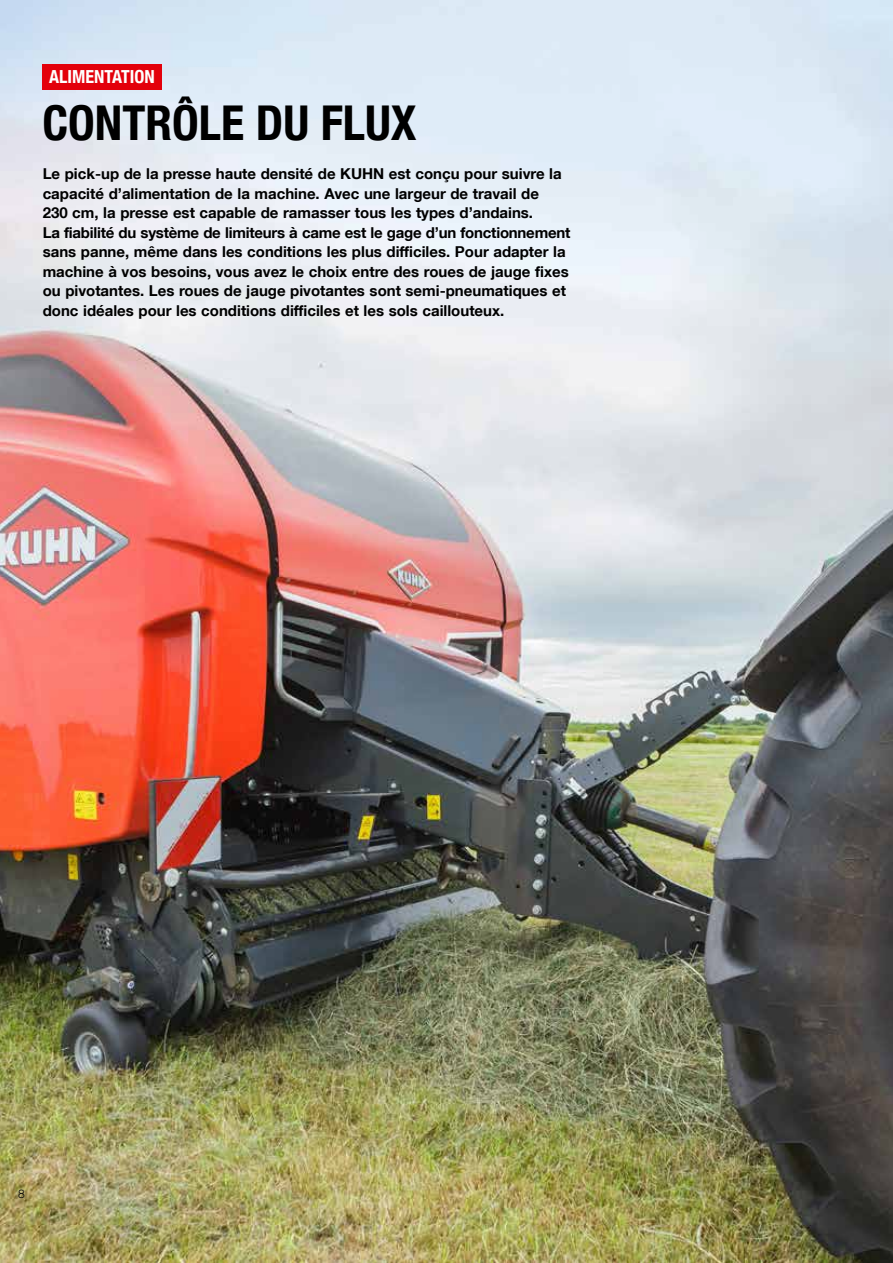
<style>
.page{position:relative;width:893px;height:1263px;background:#fff}
.page>*{position:absolute;margin:0;border:0;box-sizing:border-box;transform-origin:0 0}
.t1{font:700 condensed 48px "Helvetica Neue LT Com";color:#000}
.t2{font:700 condensed 18px "Helvetica Neue LT Com";color:#fff}
.t3{font:700 15px/19.5px "Helvetica Neue LT Com";color:#000}
.t4{font:300 12px "Helvetica Neue LT Com";color:#000}
</style>
<div class="page">
<img style="left:0;top:0;width:893px;height:1263px">
<div style="left:43px;top:64px;width:119px;height:25px;background:#e3000b"></div>
<p class="t2" style="left:49px;top:66px;width:107px">ALIMENTATION</p>
<h1 class="t1" style="left:43px;top:94px;width:376px">CONTRÔLE DU FLUX</h1>
<p class="t3" style="left:43px;top:163px;width:529px">Le pick-up de la presse haute densité de KUHN est conçu pour suivre la capacité d’alimentation de la machine. Avec une largeur de travail de<br>230 cm, la presse est capable de ramasser tous les types d’andains.<br>La fiabilité du système de limiteurs à came est le gage d’un fonctionnement sans panne, même dans les conditions les plus difficiles. Pour adapter la machine à vos besoins, vous avez le choix entre des roues de jauge fixes ou pivotantes. Les roues de jauge pivotantes sont semi-pneumatiques et donc idéales pour les conditions difficiles et les sols caillouteux.</p>
<p class="t4" style="left:18px;top:1186px;width:8px">8</p>
</div>
